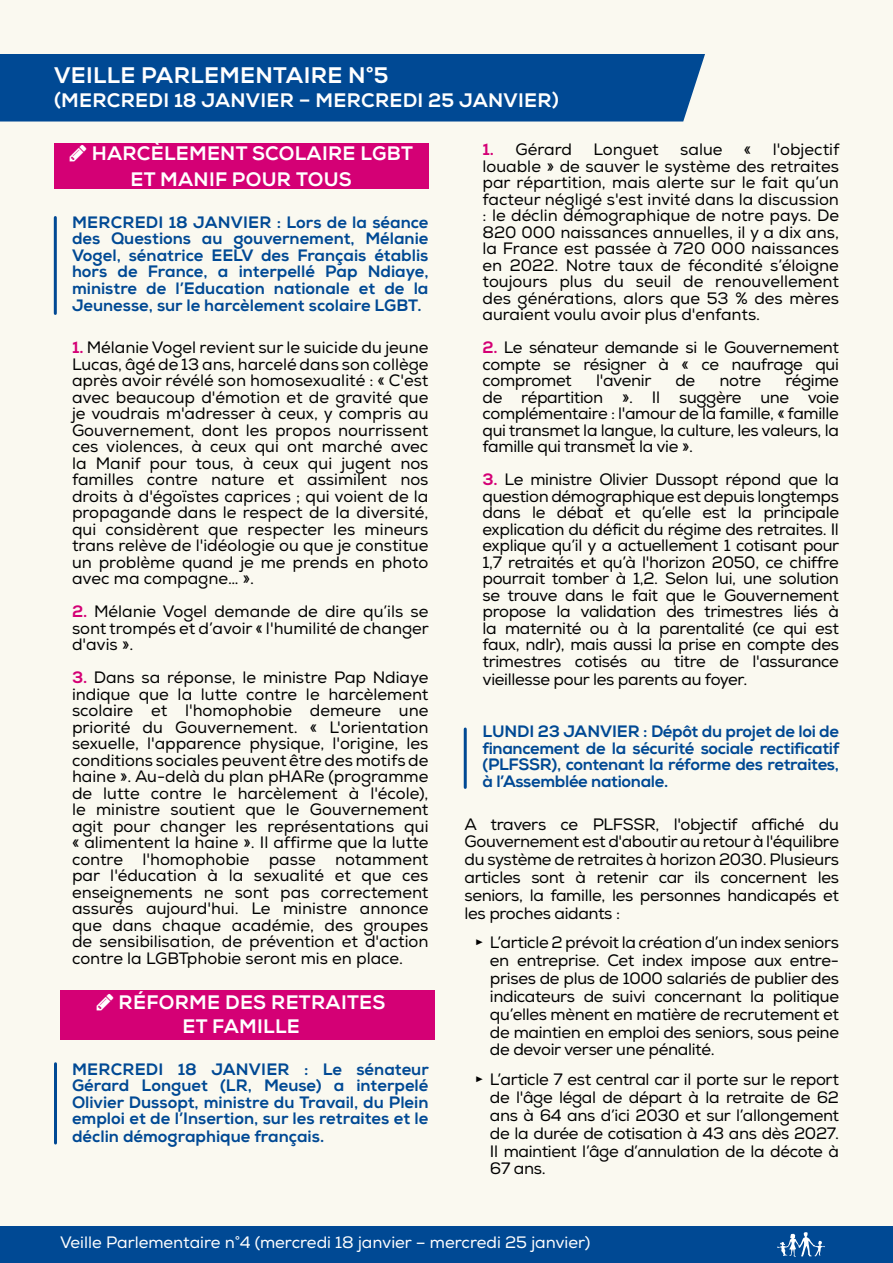
<style>
.page{position:relative;width:893px;height:1263px;background:#faf9f0}
.page>*{position:absolute;margin:0;border:0;box-sizing:border-box;transform-origin:0 0}
.t1{font:800 22.5px "Nexa";letter-spacing:.015em;color:#fff}
.t2{font:800 19.5px/25.3px "Nexa";letter-spacing:.015em;color:#fff}
.t3{font:16.5px/16.5px "Nexa";letter-spacing:-.02em;color:#000;text-align:justify}
.t4{font:800 16.5px/16.8px "Nexa";color:#004994;text-align:justify}
.t5{font:16.5px "Nexa";color:#fff}
.t6{font:16.5px "Nexa";color:#000}
.s1{font-weight:800;color:#d40075}
.s2{font-family:"Meta OT"}
</style>
<div class="page">
<div style="left:0;top:1225px;width:893px;height:38px;background:#004994"></div>
<svg style="left:777px;top:1232px;width:48px;height:25px"></svg>
<div style="left:54px;top:144px;width:374px;height:45px;background:#d40075"></div>
<div style="left:0;top:54px;width:705px;height:68px;background:#004994"></div>
<div style="left:60px;top:990px;width:375px;height:49px;background:#d40075"></div>
<hr style="left:54px;top:218px;width:3px;height:95px;background:#004994">
<hr style="left:54px;top:1064px;width:3px;height:79px;background:#004994">
<hr style="left:464px;top:729px;width:3px;height:58px;background:#004994">
<h1 class="t1" style="left:54px;top:62px;width:336px">VEILLE PARLEMENTAIRE N°5</h1>
<p class="t2" style="left:54px;top:88px;width:506px">(MERCREDI 18 JANVIER – MERCREDI 25 JANVIER)</p>
<p class="t2" style="left:131px;top:141px;width:284px;text-indent:-39px">HARCÈLEMENT SCOLAIRE LGBT<br>ET MANIF POUR TOUS</p>
<p class="t4" style="left:72px;top:214px;width:358px">MERCREDI 18 JANVIER : Lors de la séance des Questions au gouvernement, Mélanie Vogel, sénatrice EELV des Français établis hors de France, a interpellé Pap Ndiaye, ministre de l’Education nationale et de la Jeunesse, sur le harcèlement scolaire LGBT.</p>
<p class="t3" style="left:72px;top:340px;width:358px"><span class="s1">1.</span> Mélanie Vogel revient sur le suicide du jeune Lucas, âgé de 13 ans, harcelé dans son collège après avoir révélé son homosexualité : « C'est avec beaucoup d'émotion et de gravité que je voudrais m'adresser à ceux, y compris au Gouvernement, dont les propos nourrissent ces violences, à ceux qui ont marché avec la Manif pour tous, à ceux qui jugent nos familles contre nature et assimilent nos droits à d'égoïstes caprices ; qui voient de la propagande dans le respect de la diversité, qui considèrent que respecter les mineurs trans relève de l'idéologie ou que je constitue un problème quand je me prends en photo avec ma compagne… ».</p>
<p class="t3" style="left:72px;top:604px;width:358px"><span class="s1">2.</span> Mélanie Vogel demande de dire qu’ils se sont trompés et d’avoir « l'humilité de changer d'avis ».</p>
<p class="t3" style="left:72px;top:670px;width:358px"><span class="s1">3.</span> Dans sa réponse, le ministre Pap Ndiaye indique que la lutte contre le harcèlement scolaire et l'homophobie demeure une priorité du Gouvernement. « L'orientation sexuelle, l'apparence physique, l'origine, les conditions sociales peuvent être des motifs de haine ». Au-delà du plan pHARe (programme de lutte contre le harcèlement à l'école), le ministre soutient que le Gouvernement agit pour changer les représentations qui « alimentent la haine ». Il affirme que la lutte contre l'homophobie passe notamment par l'éducation à la sexualité et que ces enseignements ne sont pas correctement assurés aujourd'hui. Le ministre annonce que dans chaque académie, des groupes de sensibilisation, de prévention et d'action contre la LGBTphobie seront mis en place.</p>
<p class="t2" style="left:183px;top:990px;width:204px;line-height:24px;text-indent:-64px">RÉFORME DES RETRAITES<br>ET FAMILLE</p>
<p class="t4" style="left:72px;top:1061px;width:358px">MERCREDI 18 JANVIER : Le sénateur Gérard Longuet (LR, Meuse) a interpelé Olivier Dussopt, ministre du Travail, du Plein emploi et de l’Insertion, sur les retraites et le déclin démographique français.</p>
<p class="t3" style="left:482px;top:141px;width:91px"><span class="s1">1.</span> Gérard</p>
<p class="t6" style="left:593px;top:140px;width:67px">Longuet</p>
<p class="t3" style="left:680px;top:141px;width:44px">salue</p>
<p class="t3" style="left:744px;top:141px;width:9px">«</p>
<p class="t3" style="left:482px;top:141px;width:358px;text-indent:290px">l'objectif louable » de sauver le système des retraites par répartition, mais alerte sur le fait qu’un facteur négligé s'est invité dans la discussion : le déclin démographique de notre pays. De 820 000 naissances annuelles, il y a dix ans, la France est passée à 720 000 naissances en 2022. Notre taux de fécondité s’éloigne toujours plus du seuil de renouvellement des générations, alors que 53 % des mères auraient voulu avoir plus d'enfants.</p>
<p class="t3" style="left:482px;top:339px;width:358px"><span class="s1">2.</span> Le sénateur demande si le Gouvernement compte se résigner à « ce naufrage qui compromet</p>
<p class="t3" style="left:482px;top:372px;width:358px;text-indent:303px">régime de répartition ». Il suggère une voie complémentaire : l'amour de la famille, « famille qui transmet la langue, la culture, les valeurs, la famille qui transmet la vie ».</p>
<p class="t3" style="left:482px;top:471px;width:358px"><span class="s1">3.</span> Le ministre Olivier Dussopt répond que la question démographique est depuis longtemps dans le débat et qu’elle est la principale explication du déficit du régime des retraites. Il explique qu’il y a actuellement 1 cotisant pour 1,7 retraités et qu’à l'horizon 2050, ce chiffre pourrait tomber à 1,2. Selon lui, une solution se trouve dans le fait que le Gouvernement propose la validation des trimestres liés à la maternité ou à la parentalité (ce qui est faux, ndlr), mais aussi la prise en compte des trimestres cotisés au titre de l'assurance vieillesse pour les parents au foyer.</p>
<p class="t4" style="left:482px;top:723px;width:358px">LUNDI 23 JANVIER : Dépôt du projet de loi de financement de la sécurité sociale rectificatif (PLFSSR), contenant la réforme des retraites, à l’Assemblée nationale.</p>
<p class="t3" style="left:464px;top:815px;width:376px;line-height:17.9px">A travers ce PLFSSR, l'objectif affiché du Gouvernement est d'aboutir au retour à l'équilibre du système de retraites à horizon 2030. Plusieurs articles sont à retenir car ils concernent les seniors, la famille, les personnes handicapés et les proches aidants :</p>
<p class="t3" style="left:490px;top:934px;width:351px;line-height:17.9px;text-indent:-15px"><span class="s2">▸</span> L’article 2 prévoit la création d’un index seniors en entreprise. Cet index impose aux entre&shy;prises de plus de 1000 salariés de publier des indicateurs de suivi concernant la politique qu’elles mènent en matière de recrutement et de maintien en emploi des seniors, sous peine de devoir verser une pénalité.</p>
<p class="t3" style="left:490px;top:1071px;width:351px;line-height:17.9px;text-indent:-15px"><span class="s2">▸</span> L’article 7 est central car il porte sur le report de l'âge légal de départ à la retraite de 62 ans à 64 ans d’ici 2030 et sur l’allongement de la durée de cotisation à 43 ans dès 2027.<br>Il maintient l’âge d’annulation de la décote à 67 ans.</p>
<p class="t3" style="left:596px;top:372px;width:57px">l'avenir</p>
<p class="t3" style="left:675px;top:372px;width:21px">de</p>
<p class="t3" style="left:720px;top:372px;width:43px">notre</p>
<p class="t5" style="left:60px;top:1233px;width:532px">Veille Parlementaire n°4 (mercredi 18 janvier – mercredi 25 janvier)</p>
</div>
